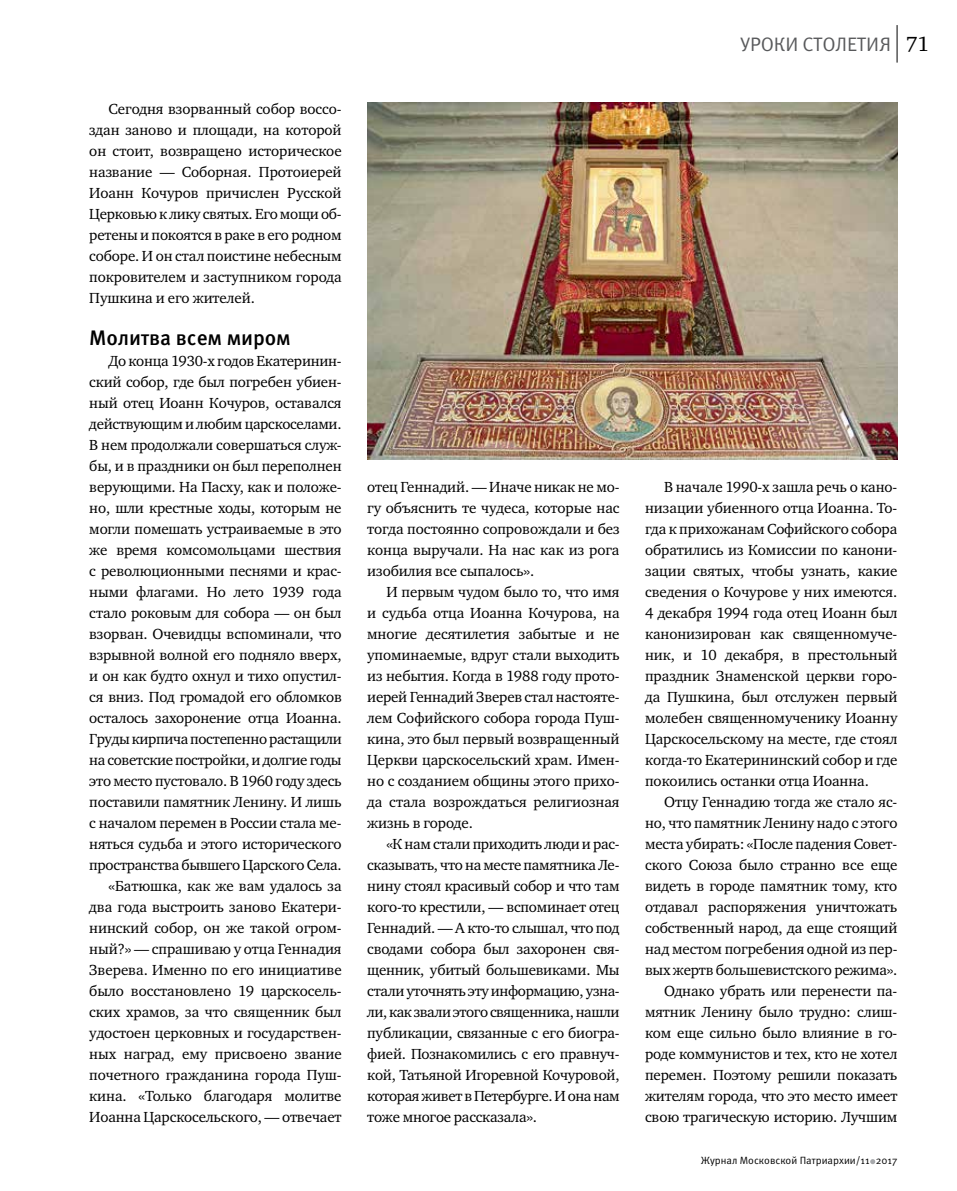
<style>
.page{position:relative;width:957px;height:1191px;background:#fff}
.page>*{position:absolute;margin:0;border:0;box-sizing:border-box;transform-origin:0 0}
.t1{font:500 21px "Meta Pro";letter-spacing:-.005em;color:#000}
.t2{font:21px "Charter ITC";color:#000}
.t3{font:19.5px "Meta Pro";letter-spacing:-.005em;color:#58595b}
.t4{font:15px/21px "Charter ITC";letter-spacing:-.01em;color:#000;text-align:justify}
.t5{font:10.5px "Meta Pro";color:#000}
</style>
<div class="page">
<hr style="left:896px;top:25px;width:1px;height:38px;background:#000">
<svg style="left:870px;top:1159px;width:5px;height:5px"></svg>
<img style="left:367px;top:103px;width:530px;height:356px">
<p class="t4" style="left:89px;top:98px;width:254px;text-indent:19px">Сегодня взорванный собор воссо&shy;здан заново и площади, на которой он стоит, возвращено историческое название — Соборная. Протоиерей Иоанн Кочуров причислен Русской Церковью к лику святых. Его мощи об&shy;ретены и покоятся в раке в его родном соборе. И он стал поистине небесным покровителем и заступником города Пушкина и его жителей.</p>
<h1 class="t1" style="left:89px;top:324px;width:203px">Молитва всем миром</h1>
<p class="t4" style="left:89px;top:350px;width:254px;text-align:right">До конца 1930-х годов Екатеринин&shy;ский собор, где был погребен убиен&shy;ный отец Иоанн Кочуров, оставался действующим и любим царскоселами.<br>В нем продолжали совершаться служ&shy;бы, и в праздники он был переполнен верующими. На Пасху, как и положе&shy;но, шли крестные ходы, которым не могли помешать устраиваемые в это же время комсомольцами шествия с революционными песнями и крас&shy;ными флагами. Но лето 1939 года стало роковым для собора — он был взорван. Очевидцы вспоминали, что взрывной волной его подняло вверх, и он как будто охнул и тихо опустил&shy;ся вниз. Под громадой его обломков осталось захоронение отца Иоанна.<br>Груды кирпича постепенно растащили на советские постройки, и долгие годы это место пустовало. В 1960 году здесь поставили памятник Ленину. И лишь с началом перемен в России стала ме&shy;няться судьба и этого исторического пространства бывшего Царского Села. «Батюшка, как же вам удалось за два года выстроить заново Екатери&shy;нинский собор, он же такой огром&shy;ный?» — спрашиваю у отца Геннадия Зверева. Именно по его инициативе было восстановлено 19 царскосель&shy;ских храмов, за что священник был удостоен церковных и государствен&shy;ных наград, ему присвоено звание почетного гражданина города Пуш&shy;кина. «Только благодаря молитве Иоанна Царскосельского, — отвечает</p>
<p class="t4" style="left:367px;top:476px;width:254px">отец Геннадий. — Иначе никак не мо&shy;гу объяснить те чудеса, которые нас тогда постоянно сопровождали и без конца выручали. На нас как из рога изобилия все сыпалось».</p>
<p class="t4" style="left:367px;top:581px;width:254px;text-indent:19px">И первым чудом было то, что имя и судьба отца Иоанна Кочурова, на многие десятилетия забытые и не упоминаемые, вдруг стали выходить из небытия. Когда в 1988 году прото&shy;иерей Геннадий Зверев стал настояте&shy;лем Софийского собора города Пуш&shy;кина, это был первый возвращенный Церкви царскосельский храм. Имен&shy;но с созданием общины этого прихо&shy;да стала возрождаться религиозная жизнь в городе.</p>
<p class="t4" style="left:367px;top:833px;width:254px;text-indent:19px">«К нам стали приходить люди и рас&shy;сказывать, что на месте памятника Ле&shy;нину стоял красивый собор и что там кого-то крестили, — вспоминает отец Геннадий. — А кто-то слышал, что под сводами собора был захоронен свя&shy;щенник, убитый большевиками. Мы стали уточнять эту информацию, узна&shy;ли, как звали этого священника, нашли публикации, связанные с его биогра&shy;фией. Познакомились с его правнуч&shy;кой, Татьяной Игоревной Кочуровой, которая живет в Петербурге. И она нам тоже многое рассказала».</p>
<h2 class="t3" style="left:741px;top:32px;width:152px">УРОКИ СТОЛЕТИЯ</h2>
<h1 class="t2" style="left:906px;top:30px;width:25px">71</h1>
<p class="t4" style="left:645px;top:476px;width:254px;text-indent:19px">В начале 1990-х зашла речь о кано&shy;низации убиенного отца Иоанна. То&shy;гда к прихожанам Софийского собора обратились из Комиссии по канони&shy;зации святых, чтобы узнать, какие сведения о Кочурове у них имеются.<br>4 декабря 1994 года отец Иоанн был канонизирован как священномуче&shy;ник, и 10 декабря, в престольный праздник Знаменской церкви горо&shy;да Пушкина, был отслужен первый молебен священномученику Иоанну Царскосельскому на месте, где стоял когда-то Екатерининский собор и где покоились останки отца Иоанна.</p>
<p class="t4" style="left:645px;top:791px;width:254px;text-align:right">Отцу Геннадию тогда же стало яс&shy;но, что памятник Ленину надо с этого места убирать: «После падения Совет&shy;ского Союза было странно все еще видеть в городе памятник тому, кто отдавал распоряжения уничтожать собственный народ, да еще стоящий над местом погребения одной из пер&shy;вых жертв большевистского режима».<br>Однако убрать или перенести па&shy;мятник Ленину было трудно: слиш&shy;ком еще сильно было влияние в го&shy;роде коммунистов и тех, кто не хотел перемен. Поэтому решили показать жителям города, что это место имеет свою трагическую историю. Лучшим</p>
<p class="t5" style="left:700px;top:1153px;width:198px">Журнал Московской Патриархии/11 2017</p>
</div>
